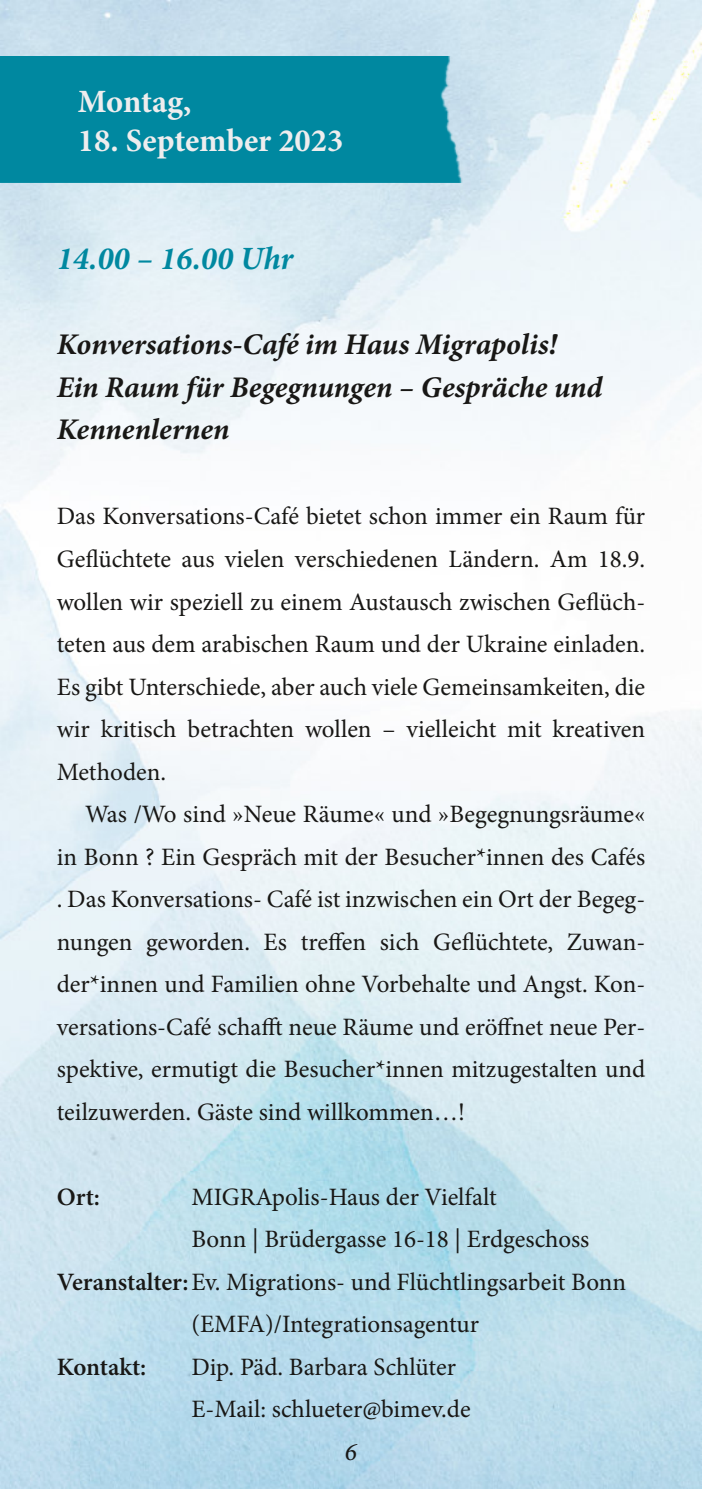
<style>
.page{position:relative;width:702px;height:1489px;background:#fff}
.page>*{position:absolute;margin:0;border:0;box-sizing:border-box;transform-origin:0 0}
.t1{font:700 32.5px "Minion Pro";color:#eeedee}
.t2{font:italic 700 32.5px "Minion Pro";color:#0088a0}
.t3{font:italic 700 30px/42.5px "Minion Pro";letter-spacing:-.005em;color:#181715}
.t4{font:25px/42.5px "Minion Pro";color:#181715;text-align:justify}
.t5{font:600 25px "Minion Pro";letter-spacing:-.005em;color:#181715}
.t6{font:italic 500 25px "Minion Pro";color:#181715}
.s1{font-weight:600}
</style>
<div class="page">
<img style="left:0;top:0;width:702px;height:1488px">
<div style="left:0;top:57px;width:474px;height:126px;background:#0088a0"></div>
<h1 class="t1" style="left:78px;top:88px;width:115px">Montag,</h1>
<h1 class="t1" style="left:78px;top:127px;width:267px">18. September 2023</h1>
<h1 class="t2" style="left:57px;top:246px;width:238px">14.00 – 16.00 Uhr</h1>
<p class="t3" style="left:57px;top:326px;width:547px">Konversations-Café im Haus Migrapolis!<br>Ein Raum für Begegnungen – Gespräche und<br>Kennenlernen</p>
<p class="t4" style="left:57px;top:497px;width:590px">Das Konversations-Café bietet schon immer ein Raum für Geflüchtete aus vielen verschiedenen Ländern. Am 18.9. wollen wir speziell zu einem Austausch zwischen Geflüch&shy;teten aus dem arabischen Raum und der Ukraine einladen.<br>Es gibt Unterschiede, aber auch viele Gemeinsamkeiten, die wir kritisch betrachten wollen – vielleicht mit kreativen Methoden.</p>
<p class="t4" style="left:57px;top:795px;width:590px;text-indent:28px">Was /Wo sind »Neue Räume« und »Begegnungsräume« in Bonn ? Ein Gespräch mit der Besucher*innen des Cafés . Das Konversations- Café ist inzwischen ein Ort der Begeg&shy;nungen geworden. Es treffen sich Geflüchtete, Zuwan&shy;der*innen und Familien ohne Vorbehalte und Angst. Kon&shy;versations-Café schafft neue Räume und eröffnet neue Per&shy;spektive, ermutigt die Besucher*innen mitzugestalten und teilzuwerden. Gäste sind willkommen…!</p>
<p class="t5" style="left:57px;top:1186px;width:45px">Ort:</p>
<p class="t4" style="left:191px;top:1177px;width:307px">MIGRApolis-Haus der Vielfalt</p>
<p class="t4" style="left:191px;top:1220px;width:399px">Bonn | Brüdergasse 16-18 | Erdgeschoss</p>
<p class="t4" style="left:57px;top:1262px;width:571px"><span class="s1">Veranstalter:</span> Ev. Migrations- und Flüchtlingsarbeit Bonn</p>
<p class="t4" style="left:191px;top:1305px;width:289px">(EMFA)/Integrationsagentur</p>
<p class="t5" style="left:57px;top:1356px;width:91px">Kontakt:</p>
<p class="t4" style="left:191px;top:1347px;width:281px">Dip. Päd. Barbara Schlüter<br>E-Mail: schlueter@bimev.de</p>
<p class="t6" style="left:345px;top:1441px;width:14px">6</p>
</div>
